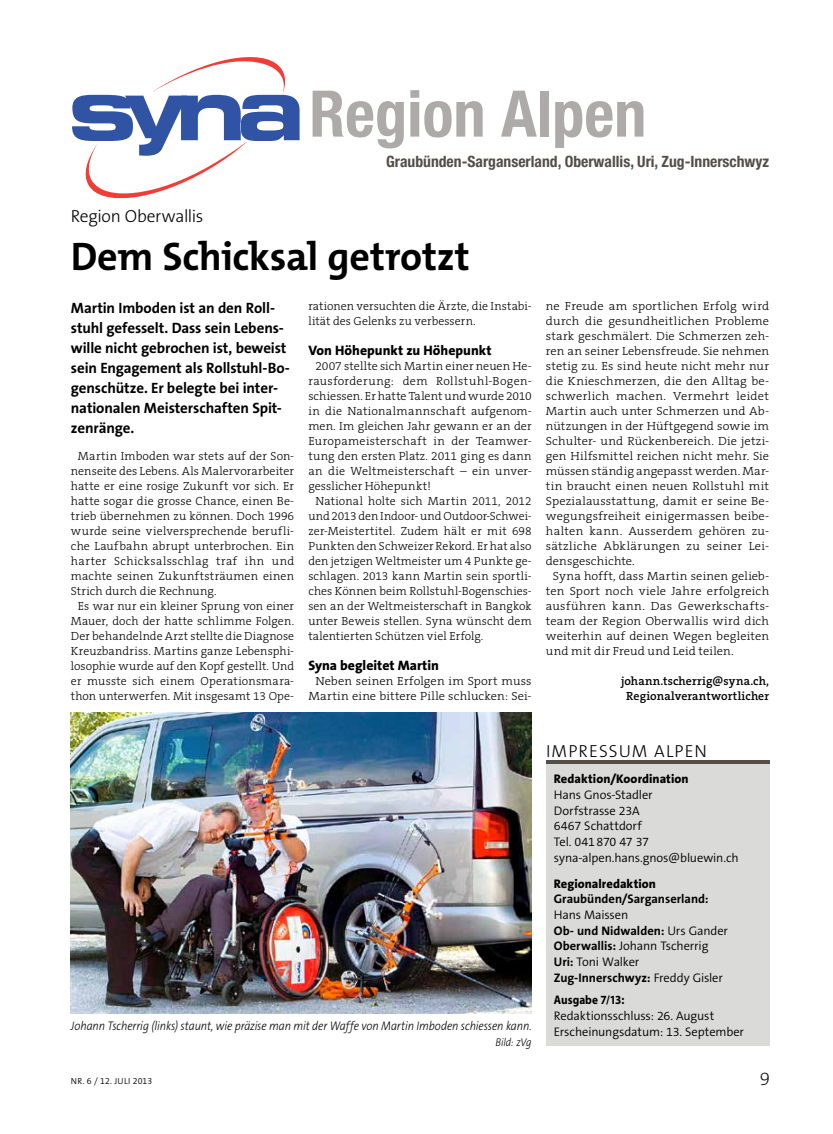
<style>
.page{position:relative;width:833px;height:1134px;background:#fff}
.page>*{position:absolute;margin:0;border:0;box-sizing:border-box;transform-origin:0 0}
.t1{font:700 condensed 64.38px "Helvetica Neue LT Std";color:#adaaa9}
.t2{font:700 40px "The Mix B W7";letter-spacing:-.01em;color:#000}
.t3{font:200 18.75px "The Sans B W2";color:#000}
.t4{font:300 17.5px "The Sans B W3";letter-spacing:-.015em;color:#000}
.t5{font:300 17.5px "The Sans B W3";letter-spacing:.05em;color:#000}
.t6{font:700 condensed 15.62px "Helvetica Neue";color:#544d48}
.t7{font:700 15px/20px "The Sans B W7";letter-spacing:-.005em;color:#000}
.t8{font:800 13.75px "The Sans B W8";color:#000}
.t9{font:300 12.5px/15.6px "The Sans B W4";letter-spacing:-.01em;color:#000}
.t10{font:italic 300 12.5px "The Sans B W3";letter-spacing:-.01em;color:#000;scale:.9 1}
.t11{font:700 12.5px "The Sans B W7";color:#000}
.t12{font:800 12.5px "The Sans B W8";letter-spacing:.005em;color:#000}
.t13{font:700 12.5px "Myriad Pro";letter-spacing:.005em;color:#000;scale:.9 1}
.t14{font:300 11.88px/15px "The Serif B W3";letter-spacing:.01em;color:#000}
.t15{font:300 11.88px/15px "The Serif B W3";letter-spacing:.01em;color:#000;text-align:center;scale:1.05 1}
.t16{font:600 11.88px/15px "The Serif B W6";letter-spacing:.005em;color:#000;text-align:center}
.t17{font:300 11.88px "The Serif B W3";letter-spacing:.03em;color:#000}
.t18{font:300 11.88px "The Serif B W3";letter-spacing:.035em;color:#000}
.t19{font:italic 300 11.25px "The Sans B W3";letter-spacing:-.01em;color:#000;scale:.9 1}
.t20{font:300 8.75px "The Sans B W4";letter-spacing:.035em;color:#000}
.s1{font-family:"The Sans B W4";font-weight:300}
.s2{font-family:"The Sans B W7";font-weight:700}
</style>
<div class="page">
<svg style="left:72px;top:57px;width:228px;height:141px"></svg>
<div style="left:546px;top:764px;width:223px;height:281px;background:#dadad9"></div>
<hr style="left:546px;top:760px;width:223px;height:4px;background:#544d48">
<img style="left:71px;top:712px;width:460px;height:302px">
<h1 class="t1" style="left:309px;top:75px;width:338px">Region Alpen</h1>
<h3 class="t6" style="left:386px;top:152px;width:384px">Graubünden-Sarganserland, Oberwallis, Uri, Zug-Innerschwyz</h3>
<h3 class="t4" style="left:71px;top:205px;width:134px">REGION OBERWALLIS</h3>
<h2 class="t2" style="left:71px;top:231px;width:400px">Dem Schicksal getrotzt</h2>
<p class="t7" style="left:71px;top:298px;width:220px">Martin Imboden ist an den Roll&shy;stuhl gefesselt. Dass sein Lebens&shy;wille nicht gebrochen ist, beweist sein Engagement als Rollstuhl-Bo&shy;genschütze. Er belegte bei inter&shy;nationalen Meisterschaften Spit&shy;zenränge.</p>
<p class="t14" style="left:78px;top:449px;width:218px">Martin Imboden war stets auf der Son-</p>
<p class="t14" style="left:71px;top:464px;width:225px">nenseite des Lebens. Als Malervorarbeiter</p>
<p class="t14" style="left:71px;top:479px;width:225px">hatte er eine rosige Zukunft vor sich. Er</p>
<p class="t14" style="left:71px;top:494px;width:225px">hatte sogar die grosse Chance, einen Be-</p>
<p class="t14" style="left:71px;top:509px;width:225px">trieb übernehmen zu können. Doch 1996</p>
<p class="t14" style="left:71px;top:524px;width:225px">wurde seine vielversprechende berufli-</p>
<p class="t14" style="left:71px;top:539px;width:225px">che Laufbahn abrupt unterbrochen. Ein</p>
<p class="t18" style="left:71px;top:554px;width:225px">harter Schicksalsschlag traf ihn und</p>
<p class="t14" style="left:71px;top:569px;width:225px">machte seinen Zukunftsträumen einen</p>
<p class="t14" style="left:71px;top:584px;width:147px">Strich durch die Rechnung.</p>
<p class="t14" style="left:78px;top:599px;width:218px">Es war nur ein kleiner Sprung von einer</p>
<p class="t14" style="left:71px;top:614px;width:225px">Mauer, doch der hatte schlimme Folgen.</p>
<p class="t14" style="left:71px;top:629px;width:225px">Der behandelnde Arzt stellte die Diagnose</p>
<p class="t14" style="left:71px;top:644px;width:225px">Kreuzbandriss. Martins ganze Lebensphi-</p>
<p class="t14" style="left:71px;top:659px;width:225px">losophie wurde auf den Kopf gestellt. Und</p>
<p class="t14" style="left:71px;top:674px;width:225px">er musste sich einem Operationsmara-</p>
<p class="t14" style="left:71px;top:689px;width:225px">thon unterwerfen. Mit insgesamt 13 Ope-</p>
<p class="t14" style="left:308px;top:299px;width:225px">rationen versuchten die Ärzte, die Instabi&shy;lität des Gelenks zu verbessern.</p>
<p class="t8" style="left:308px;top:342px;width:185px">Von Höhepunkt zu Höhepunkt</p>
<p class="t14" style="left:315px;top:359px;width:218px">2007 stellte sich Martin einer neuen He-</p>
<p class="t17" style="left:308px;top:374px;width:225px">rausforderung: dem Rollstuhl-Bogen-</p>
<p class="t14" style="left:308px;top:389px;width:225px">schiessen. Er hatte Talent und wurde 2010</p>
<p class="t14" style="left:308px;top:404px;width:225px">in die Nationalmannschaft aufgenom-</p>
<p class="t14" style="left:308px;top:419px;width:225px">men. Im gleichen Jahr gewann er an der</p>
<p class="t14" style="left:308px;top:434px;width:225px">Europameisterschaft in der Teamwer-</p>
<p class="t14" style="left:308px;top:449px;width:225px">tung den ersten Platz. 2011 ging es dann</p>
<p class="t14" style="left:308px;top:464px;width:225px">an die Weltmeisterschaft – ein unver-</p>
<p class="t14" style="left:308px;top:479px;width:124px">gesslicher Höhepunkt!</p>
<p class="t14" style="left:315px;top:494px;width:218px">National holte sich Martin 2011, 2012</p>
<p class="t14" style="left:308px;top:509px;width:225px">und 2013 den Indoor- und Outdoor-Schwei-</p>
<p class="t14" style="left:308px;top:524px;width:225px">zer-Meistertitel. Zudem hält er mit 698</p>
<p class="t14" style="left:308px;top:539px;width:225px">Punkten den Schweizer Rekord. Er hat also</p>
<p class="t14" style="left:308px;top:554px;width:225px">den jetzigen Weltmeister um 4 Punkte ge-</p>
<p class="t14" style="left:308px;top:569px;width:225px">schlagen. 2013 kann Martin sein sportli-</p>
<p class="t14" style="left:308px;top:584px;width:225px">ches Können beim Rollstuhl-Bogenschies-</p>
<p class="t14" style="left:308px;top:599px;width:225px">sen an der Weltmeisterschaft in Bangkok</p>
<p class="t14" style="left:308px;top:614px;width:225px">unter Beweis stellen. Syna wünscht dem</p>
<p class="t14" style="left:308px;top:629px;width:176px">talentierten Schützen viel Erfolg.</p>
<p class="t8" style="left:308px;top:657px;width:132px">Syna begleitet Martin</p>
<p class="t15" style="left:308px;top:674px;width:214px">Neben seinen Erfolgen im Sport muss<br>Martin eine bittere Pille schlucken: Sei-</p>
<p class="t15" style="left:546px;top:299px;width:214px">ne Freude am sportlichen Erfolg wird</p>
<p class="t15" style="left:546px;top:314px;width:214px">durch die gesundheitlichen Probleme</p>
<p class="t15" style="left:546px;top:329px;width:214px">stark geschmälert. Die Schmerzen zeh-</p>
<p class="t15" style="left:546px;top:344px;width:214px">ren an seiner Lebensfreude. Sie nehmen</p>
<p class="t15" style="left:546px;top:359px;width:214px">stetig zu. Es sind heute nicht mehr nur</p>
<p class="t15" style="left:546px;top:374px;width:214px">die Knieschmerzen, die den Alltag be-</p>
<p class="t15" style="left:546px;top:389px;width:214px">schwerlich machen. Vermehrt leidet</p>
<p class="t15" style="left:546px;top:404px;width:214px">Martin auch unter Schmerzen und Ab-</p>
<p class="t15" style="left:546px;top:419px;width:214px">nützungen in der Hüftgegend sowie im</p>
<p class="t15" style="left:546px;top:434px;width:214px">Schulter- und Rückenbereich. Die jetzi-</p>
<p class="t15" style="left:546px;top:449px;width:214px">gen Hilfsmittel reichen nicht mehr. Sie</p>
<p class="t15" style="left:546px;top:464px;width:214px">müssen ständig angepasst werden. Mar-</p>
<p class="t15" style="left:546px;top:479px;width:214px">tin braucht einen neuen Rollstuhl mit</p>
<p class="t15" style="left:546px;top:494px;width:214px">Spezialausstattung, damit er seine Be-</p>
<p class="t15" style="left:546px;top:509px;width:214px">wegungsfreiheit einigermassen beibe-</p>
<p class="t15" style="left:546px;top:524px;width:214px">halten kann. Ausserdem gehören zu-</p>
<p class="t15" style="left:546px;top:539px;width:214px">sätzliche Abklärungen zu seiner Lei-</p>
<p class="t15" style="left:546px;top:554px;width:86px">densgeschichte.</p>
<p class="t15" style="left:553px;top:569px;width:207px">Syna hofft, dass Martin seinen gelieb-</p>
<p class="t15" style="left:546px;top:584px;width:214px">ten Sport noch viele Jahre erfolgreich</p>
<p class="t15" style="left:546px;top:599px;width:214px">ausführen kann. Das Gewerkschafts-</p>
<p class="t15" style="left:546px;top:614px;width:214px">team der Region Oberwallis wird dich</p>
<p class="t15" style="left:546px;top:629px;width:214px">weiterhin auf deinen Wegen begleiten</p>
<p class="t15" style="left:546px;top:644px;width:180px">und mit dir Freud und Leid teilen.</p>
<p class="t16" style="left:621px;top:674px;width:150px">johann.tscherrig@syna.ch,<br>Regionalverantwortlicher</p>
<p class="t10" style="left:71px;top:1019px;width:513px">Johann Tscherrig (links) staunt, wie präzise man mit der Waffe von Martin Imboden schiessen kann.</p>
<p class="t19" style="left:495px;top:1035px;width:42px">Bild: zVg</p>
<h3 class="t5" style="left:546px;top:739px;width:162px">IMPRESSUM ALPEN</h3>
<p class="t12" style="left:554px;top:771px;width:136px">Redaktion/Koordination</p>
<p class="t9" style="left:554px;top:787px;width:186px">Hans Gnos-Stadler<br>Dorfstrasse 23A<br>6467 Schattdorf<br>Tel. 041870 47 37 syna-alpen.hans.gnos@bluewin.ch</p>
<p class="t12" style="left:554px;top:875px;width:104px">Regionalredaktion</p>
<p class="t11" style="left:554px;top:891px;width:156px">Graubünden/Sarganserland:</p>
<p class="t9" style="left:554px;top:907px;width:76px">Hans Maissen</p>
<p class="t11" style="left:554px;top:922px;width:176px">Ob- und Nidwalden: <span class="s1">U rs Gander</span></p>
<p class="t9" style="left:554px;top:938px;width:156px"><span class="s2">Oberwallis:</span> Johann Tscherrig<br><span class="s2">Uri:</span> Toni Walker</p>
<p class="t11" style="left:554px;top:969px;width:171px">Zug-Innerschwyz: <span class="s1">Freddy Gisler</span></p>
<p class="t13" style="left:554px;top:992px;width:80px">Ausgabe 7/13:</p>
<p class="t9" style="left:554px;top:1008px;width:192px">Redaktionsschluss: 26. August<br>Erscheinungsdatum: 13. September</p>
<p class="t20" style="left:71px;top:1075px;width:83px">Nr. 6 / 12. Juli 2013</p>
<h3 class="t3" style="left:759px;top:1066px;width:12px">9</h3>
</div>
